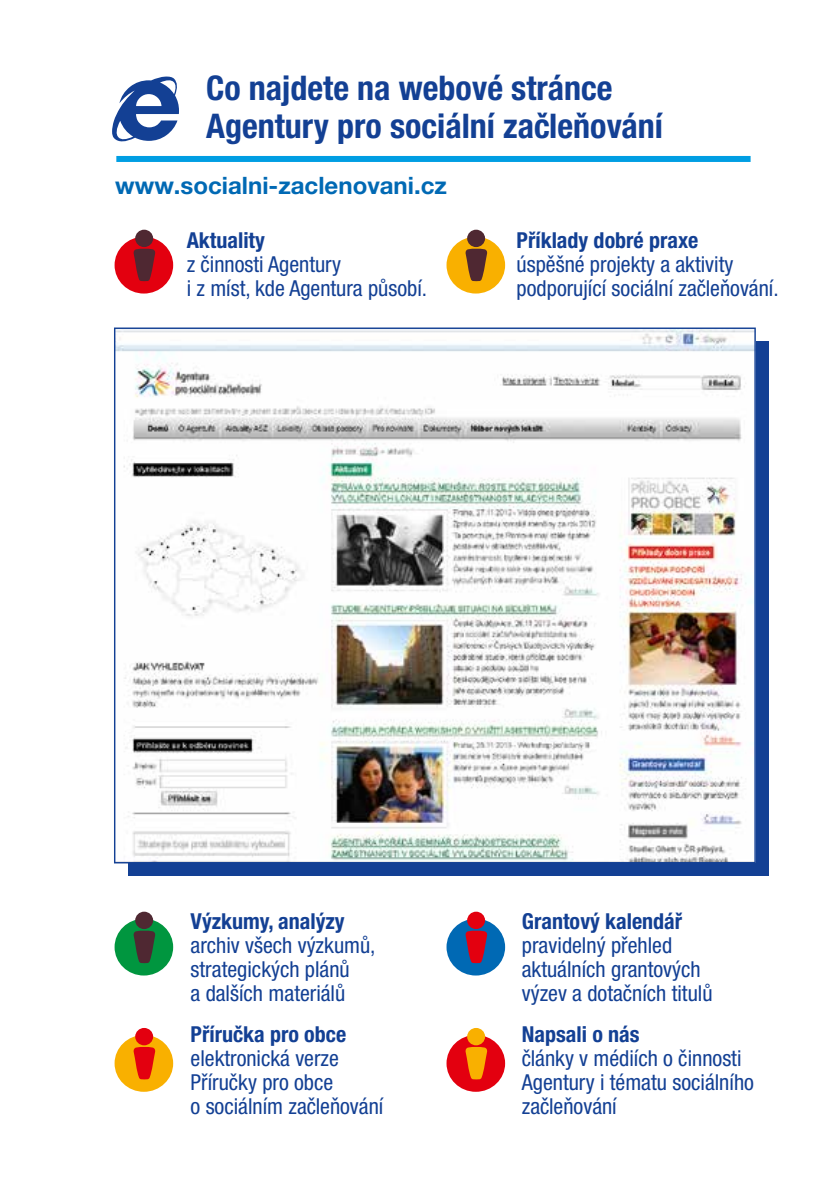
<style>
.page{position:relative;width:840px;height:1191px;background:#fff}
.page>*{position:absolute;margin:0;border:0;box-sizing:border-box;transform-origin:0 0}
.t1{font:700 condensed 34px/38px "Helvetica Neue LT Pro";color:#134094}
.t2{font:700 24px "Helvetica Neue LT Pro";color:#0069b4}
.t3{font:condensed 22px/24px "Helvetica Neue LT Pro";color:#134094}
.t4{font:700 condensed 22px "Helvetica Neue LT Pro";color:#134094}
</style>
<div class="page">
<div style="left:128px;top:341px;width:640px;height:534px;background:#134094"></div>
<div style="left:114px;top:237px;width:59px;height:56px;background:#e3000f;border-radius:50%"></div>
<svg style="left:133px;top:248px;width:22px;height:33px"></svg>
<div style="left:135px;top:230px;width:18px;height:17px;background:#4f2832;border-radius:50%"></div>
<div style="left:114px;top:918px;width:59px;height:57px;background:#00963f;border-radius:50%"></div>
<svg style="left:133px;top:930px;width:22px;height:33px"></svg>
<div style="left:135px;top:911px;width:18px;height:18px;background:#4f2832;border-radius:50%"></div>
<div style="left:114px;top:1035px;width:59px;height:56px;background:#f9b000;border-radius:50%"></div>
<svg style="left:133px;top:1047px;width:22px;height:32px"></svg>
<div style="left:135px;top:1028px;width:18px;height:17px;background:#e3000f;border-radius:50%"></div>
<div style="left:446px;top:237px;width:59px;height:56px;background:#f9b000;border-radius:50%"></div>
<svg style="left:465px;top:248px;width:22px;height:33px"></svg>
<div style="left:467px;top:230px;width:18px;height:17px;background:#4f2832;border-radius:50%"></div>
<div style="left:446px;top:918px;width:59px;height:57px;background:#0069b4;border-radius:50%"></div>
<svg style="left:465px;top:930px;width:22px;height:33px"></svg>
<div style="left:467px;top:911px;width:18px;height:18px;background:#e3000f;border-radius:50%"></div>
<div style="left:446px;top:1035px;width:59px;height:56px;background:#e3000f;border-radius:50%"></div>
<svg style="left:465px;top:1047px;width:22px;height:32px"></svg>
<div style="left:467px;top:1028px;width:18px;height:17px;background:#f9b000;border-radius:50%"></div>
<img style="left:116px;top:329px;width:637px;height:532px">
<svg style="left:112px;top:76px;width:67px;height:66px"></svg>
<div style="left:116px;top:156px;width:634px;height:6px;background:#009ee3"></div>
<h1 class="t1" style="left:206px;top:68px;width:458px">Co najdete na webové stránce<br>Agentury pro sociální začleňování</h1>
<p class="t2" style="left:115px;top:170px;width:333px">www.socialni-zaclenovani.cz</p>
<p class="t4" style="left:186px;top:227px;width:80px">Aktuality</p>
<p class="t3" style="left:186px;top:252px;width:242px">z činnosti Agentury<br>i z míst, kde Agentura působí.</p>
<p class="t4" style="left:516px;top:227px;width:183px">Příklady dobré praxe</p>
<p class="t3" style="left:516px;top:252px;width:263px">úspěšné projekty a aktivity podporující sociální začleňování.</p>
<p class="t4" style="left:190px;top:908px;width:155px">Výzkumy, analýzy</p>
<p class="t3" style="left:190px;top:933px;width:186px">archiv všech výzkumů, strategických plánů<br>a dalších materiálů</p>
<p class="t4" style="left:190px;top:1020px;width:157px">Příručka pro obce</p>
<p class="t3" style="left:190px;top:1045px;width:194px">elektronická verze<br>Příručky pro obce<br>o sociálním začleňování</p>
<p class="t4" style="left:521px;top:908px;width:162px">Grantový kalendář</p>
<p class="t3" style="left:521px;top:933px;width:192px">pravidelný přehled aktuálních grantových výzev a dotačních titulů</p>
<p class="t4" style="left:521px;top:1020px;width:119px">Napsali o nás</p>
<p class="t3" style="left:521px;top:1045px;width:233px">články v médiích o činnosti<br>Agentury i tématu sociálního začleňování</p>
</div>
